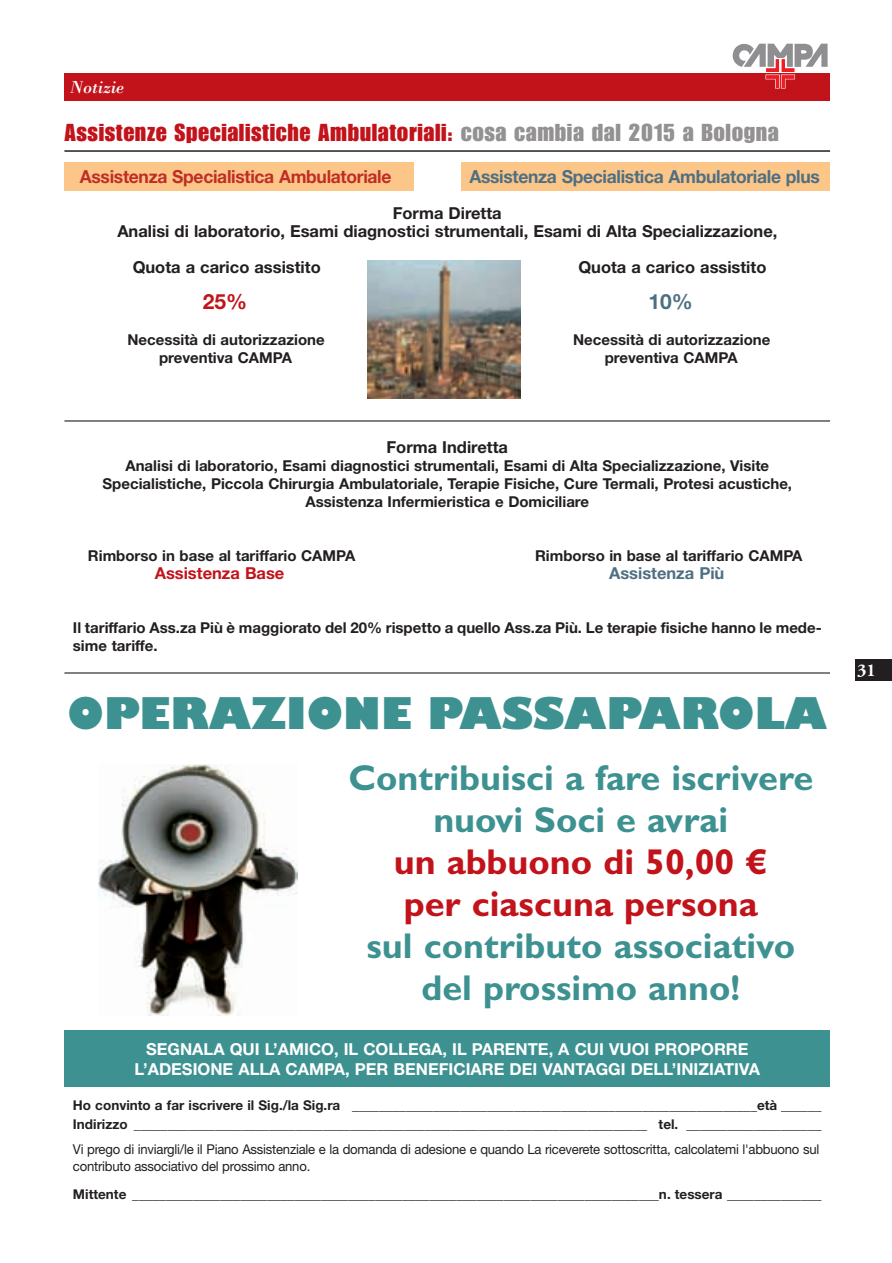
<style>
.page{position:relative;width:892px;height:1263px;background:#fff}
.page>*{position:absolute;margin:0;border:0;box-sizing:border-box;transform-origin:0 0}
.t1{font:800 42.75px "Gill Sans Std";color:#3d9191}
.t2{font:700 36px/42px "Gill Sans Std";color:#3d9191;text-align:center}
.t3{font:700 36px/42px "Gill Sans Std";color:#c2131b}
.t4{font:24px "Impact LT Std";letter-spacing:.025em;color:#c2131b}
.t5{font:700 21px "Helvetica Neue LT Std";color:#c2131b}
.t6{font:700 21px "Helvetica Neue LT Std";color:#4e6f82}
.t7{font:700 18px "Helvetica Neue LT Std";letter-spacing:-.015em;color:#4e6f82}
.t8{font:700 18px "Helvetica Neue LT Std";letter-spacing:-.015em;color:#be2e28}
.t9{font:italic 18px "Bodoni Std";color:#fff}
.t10{font:700 18px "Adobe Garamond Pro";color:#fff}
.t11{font:700 16.5px/18px "Helvetica Neue LT Std";color:#231f20;text-align:center}
.t12{font:700 16.5px/19.8px "Helvetica Neue LT Std";color:#fff;text-align:center}
.t13{font:700 16.5px "Helvetica Neue LT Std";color:#c2131b}
.t14{font:700 16.5px "Helvetica Neue LT Std";color:#4e6f82}
.t15{font:700 15px/18px "Helvetica Neue LT Std";color:#231f20;text-align:center}
.t16{font:13.5px/19.5px "Helvetica Neue LT Std";letter-spacing:-.015em;color:#231f20}
.s1{color:#939191}
.s2{font-weight:700}
</style>
<div class="page">
<div style="left:855px;top:660px;width:37px;height:21px;background:#231f20"></div>
<img style="left:98px;top:764px;width:199px;height:251px">
<div style="left:64px;top:1030px;width:766px;height:57px;background:#3d9191"></div>
<hr style="left:64px;top:672px;width:766px;height:2px;background:#231f20">
<div style="left:64px;top:74px;width:766px;height:27px;background:#c2131b"></div>
<svg style="left:732px;top:44px;width:96px;height:45px"></svg>
<hr style="left:64px;top:150px;width:766px;height:2px;background:#231f20">
<img style="left:368px;top:260px;width:153px;height:138px">
<hr style="left:64px;top:420px;width:766px;height:2px;background:#231f20">
<div style="left:64px;top:163px;width:350px;height:28px;background:#fdc689"></div>
<div style="left:461px;top:163px;width:368px;height:28px;background:#fdc689"></div>
<h3 class="t9" style="left:70px;top:77px;width:55px">Notizie</h3>
<h3 class="t4" style="left:64px;top:124px;width:716px">Assistenze Specialistiche Ambulatoriali: <span class="s1">cosa cambia dal 2015 a Bologna</span></h3>
<h3 class="t8" style="left:80px;top:170px;width:313px">Assistenza Specialistica Ambulatoriale</h3>
<h3 class="t7" style="left:469px;top:170px;width:352px">Assistenza Specialistica Ambulatoriale plus</h3>
<p class="t11" style="left:117px;top:206px;width:661px">Forma Diretta<br>Analisi di laboratorio, Esami diagnostici strumentali, Esami di Alta Specializzazione,</p>
<p class="t11" style="left:133px;top:260px;width:190px">Quota a carico assistito</p>
<p class="t11" style="left:578px;top:260px;width:190px">Quota a carico assistito</p>
<h3 class="t5" style="left:203px;top:294px;width:46px">25%</h3>
<h3 class="t6" style="left:648px;top:294px;width:46px">10%</h3>
<p class="t15" style="left:127px;top:332px;width:199px">Necessità di autorizzazione</p>
<p class="t15" style="left:573px;top:332px;width:199px">Necessità di autorizzazione</p>
<p class="t15" style="left:159px;top:350px;width:134px">preventiva CAMPA</p>
<p class="t15" style="left:604px;top:350px;width:134px">preventiva CAMPA</p>
<p class="t11" style="left:386px;top:440px;width:123px">Forma Indiretta</p>
<p class="t15" style="left:103px;top:458px;width:691px">Analisi di laboratorio, Esami diagnostici strumentali, Esami di Alta Specializzazione, Visite<br>Specialistiche, Piccola Chirurgia Ambulatoriale, Terapie Fisiche, Cure Termali, Protesi acustiche,<br>Assistenza Infermieristica e Domiciliare</p>
<p class="t15" style="left:88px;top:548px;width:269px">Rimborso in base al tariffario CAMPA</p>
<p class="t15" style="left:535px;top:548px;width:269px">Rimborso in base al tariffario CAMPA</p>
<p class="t13" style="left:155px;top:567px;width:131px">Assistenza Base</p>
<p class="t14" style="left:609px;top:567px;width:117px">Assistenza Più</p>
<p class="t15" style="left:73px;top:620px;width:750px;text-align:left">Il tariffario Ass.za Più è maggiorato del 20% rispetto a quello Ass.za Più. Le terapie fisiche hanno le mede&shy;sime tariffe.</p>
<h1 class="t1" style="left:67px;top:689px;width:761px">OPERAZIONE PASSAPAROLA</h1>
<h2 class="t2" style="left:348px;top:756px;width:466px">Contribuisci a fare iscrivere nuovi Soci e avrai</h2>
<h2 class="t3" style="left:394px;top:840px;width:376px">un abbuono di 50,00 € per ciascuna persona</h2>
<h2 class="t2" style="left:366px;top:924px;width:430px">sul contributo associativo del prossimo anno!</h2>
<p class="t12" style="left:135px;top:1041px;width:627px">SEGNALA QUI L’AMICO, IL COLLEGA, IL PARENTE, A CUI VUOI PROPORRE<br>L’ADESIONE ALLA CAMPA, PER BENEFICIARE DEI VANTAGGI DELL’INIZIATIVA</p>
<p class="t16" style="left:73px;top:1096px;width:750px"><span class="s2">Ho convinto a far iscrivere il Sig./la Sig.ra</span> ____________________________________________________________<span class="s2">età ______<br>Indirizzo</span> ____________________________________________________________________________ <span class="s2">tel. ____________________</span></p>
<p class="t16" style="left:73px;top:1142px;width:748px;line-height:16.5px">Vi prego di inviargli/le il Piano Assistenziale e la domanda di adesione e quando La riceverete sottoscritta, calcolatemi l'abbuono sul contributo associativo del prossimo anno.</p>
<p class="t16" style="left:73px;top:1185px;width:750px"><span class="s2">Mittente</span> ______________________________________________________________________________<span class="s2">n. tessera ______________</span></p>
<h3 class="t10" style="left:857px;top:659px;width:20px">31</h3>
</div>
